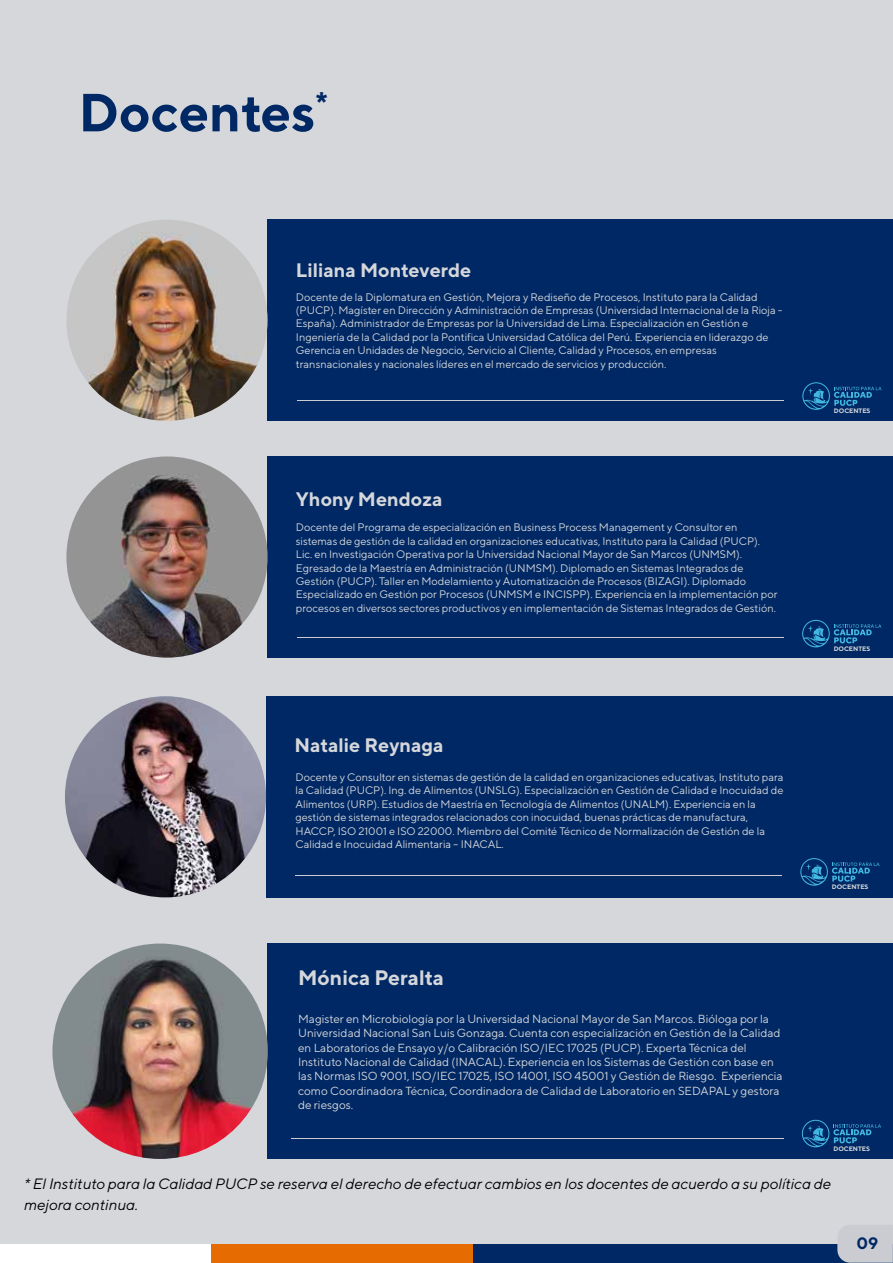
<style>
.page{position:relative;width:893px;height:1263px;background:#d5d7db}
.page>*{position:absolute;margin:0;border:0;box-sizing:border-box;transform-origin:0 0}
.t1{font:700 53.55px "TT Norms";color:#002864}
.t2{font:700 20.85px "TT Norms";color:#d5d7db}
.t3{font:700 19.5px "TT Norms";color:#d5d7db}
.t4{font:700 16.5px "TT Norms";color:#002864}
.t5{font:italic 15px/21px "TT Norms";color:#000}
.t6{font:11.7px/14.4px "TT Norms";color:#d5d7db}
.t7{font:10.95px/13.4px "TT Norms";color:#d5d7db}
.t8{font:700 6.45px "TT Norms";letter-spacing:-.005em;color:#d5d7db}
</style>
<div class="page">
<div style="left:0;top:1244px;width:211px;height:19px;background:#fff"></div>
<div style="left:211px;top:1244px;width:262px;height:19px;background:#e66b00"></div>
<div style="left:473px;top:1244px;width:420px;height:19px;background:#002864"></div>
<svg style="left:837px;top:1225px;width:56px;height:38px"></svg>
<div style="left:268px;top:220px;width:625px;height:201px;background:#002864"></div>
<img style="left:66px;top:220px;width:202px;height:201px;border-radius:101px">
<svg style="left:802px;top:382px;width:80px;height:28px"></svg>
<hr style="left:298px;top:400px;width:486px;height:1px;background:#cbccd1">
<div style="left:268px;top:456px;width:625px;height:202px;background:#002864"></div>
<img style="left:66px;top:456px;width:202px;height:202px;border-radius:101px">
<hr style="left:297px;top:637px;width:487px;height:1px;background:#cbccd1">
<svg style="left:802px;top:620px;width:79px;height:27px"></svg>
<div style="left:266px;top:696px;width:627px;height:201px;background:#002864"></div>
<img style="left:65px;top:696px;width:201px;height:201px;border-radius:101px">
<hr style="left:295px;top:875px;width:487px;height:1px;background:#cbccd1">
<svg style="left:800px;top:858px;width:80px;height:28px"></svg>
<div style="left:268px;top:943px;width:625px;height:216px;background:#002864"></div>
<img style="left:52px;top:943px;width:216px;height:216px;border-radius:108px">
<hr style="left:291px;top:1138px;width:492px;height:1px;background:#cbccd1">
<svg style="left:802px;top:1120px;width:79px;height:27px"></svg>
<h1 class="t1" style="left:78px;top:79px;width:251px">Docentes<sup>*</sup></h1>
<h3 class="t3" style="left:296px;top:257px;width:177px">Liliana Monteverde</h3>
<p class="t7" style="left:296px;top:290px;width:488px">Docente de la Diplomatura en Gestión, Mejora y Rediseño de Procesos, Instituto para la Calidad (PUCP). Magíster en Dirección y Administración de Empresas (Universidad Internacional de la Rioja - España). Administrador de Empresas por la Universidad de Lima. Especialización en Gestión e Ingeniería de la Calidad por la Pontifica Universidad Católica del Perú. Experiencia en liderazgo de Gerencia en Unidades de Negocio, Servicio al Cliente, Calidad y Procesos, en empresas transnacionales y nacionales líderes en el mercado de servicios y producción.</p>
<h3 class="t3" style="left:296px;top:487px;width:148px">Yhony Mendoza</h3>
<p class="t7" style="left:296px;top:520px;width:483px">Docente del Programa de especialización en Business Process Management y Consultor en sistemas de gestión de la calidad en organizaciones educativas, Instituto para la Calidad (PUCP).<br>Lic. en Investigación Operativa por la Universidad Nacional Mayor de San Marcos (UNMSM).<br>Egresado de la Maestría en Administración (UNMSM). Diplomado en Sistemas Integrados de Gestión (PUCP). Taller en Modelamiento y Automatización de Procesos (BIZAGI). Diplomado Especializado en Gestión por Procesos (UNMSM e INCISPP). Experiencia en la implementación por procesos en diversos sectores productivos y en implementación de Sistemas Integrados de Gestión.</p>
<h3 class="t3" style="left:294px;top:732px;width:151px">Natalie Reynaga</h3>
<p class="t7" style="left:295px;top:770px;width:490px">Docente y Consultor en sistemas de gestión de la calidad en organizaciones educativas, Instituto para la Calidad (PUCP). Ing. de Alimentos (UNSLG). Especialización en Gestión de Calidad e Inocuidad de Alimentos (URP). Estudios de Maestría en Tecnología de Alimentos (UNALM). Experiencia en la gestión de sistemas integrados relacionados con inocuidad, buenas prácticas de manufactura, HACCP, ISO 21001 e ISO 22000. Miembro del Comité Técnico de Normalización de Gestión de la Calidad e Inocuidad Alimentaria – INACAL.</p>
<h2 class="t2" style="left:298px;top:964px;width:147px">Mónica Peralta</h2>
<p class="t6" style="left:298px;top:1011px;width:486px">Magister en Microbiología por la Universidad Nacional Mayor de San Marcos. Bióloga por la Universidad Nacional San Luis Gonzaga. Cuenta con especialización en Gestión de la Calidad en Laboratorios de Ensayo y/o Calibración ISO/IEC 17025 (PUCP). Experta Técnica del Instituto Nacional de Calidad (INACAL). Experiencia en los Sistemas de Gestión con base en las Normas ISO 9001, ISO/IEC 17025, ISO 14001, ISO 45001 y Gestión de Riesgo. Experiencia como Coordinadora Técnica, Coordinadora de Calidad de Laboratorio en SEDAPAL y gestora de riesgos.</p>
<p class="t8" style="left:834px;top:407px;width:38px">DOCENTES</p>
<p class="t8" style="left:834px;top:644px;width:38px">DOCENTES</p>
<p class="t8" style="left:832px;top:883px;width:38px">DOCENTES</p>
<p class="t8" style="left:833px;top:1144px;width:38px">DOCENTES</p>
<h3 class="t5" style="left:24px;top:1173px;width:808px">* El Instituto para la Calidad PUCP se reserva el derecho de efectuar cambios en los docentes de acuerdo a su política de mejora continua.</h3>
<h3 class="t4" style="left:857px;top:1233px;width:23px">09</h3>
</div>
